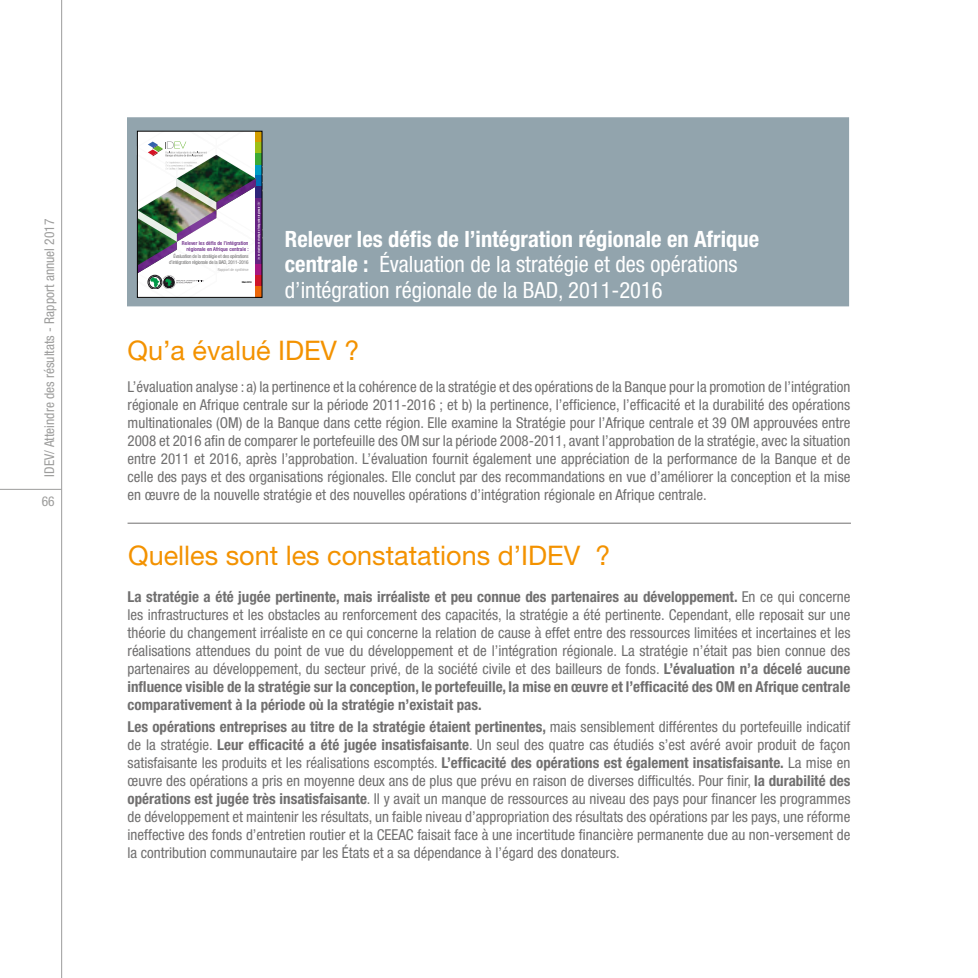
<style>
.page{position:relative;width:978px;height:978px;background:#fff}
.page>*{position:absolute;margin:0;border:0;box-sizing:border-box;transform-origin:0 0}
.t1{font:27px "Helvetica Neue LT Std";color:#f39200}
.t2{font:condensed 22.5px/25.5px "Helvetica Neue LT Std";color:#fff}
.t3{font:condensed 15px/18px "Helvetica Neue LT Std";color:#706f6f;text-align:justify}
.t4{font:condensed 13.5px "Helvetica Neue LT Std";color:#9d9d9c}
.t5{font:500 condensed 5.4px/6.3px "Helvetica Neue LT Std";color:#662383;text-align:right}
.t6{font:condensed 5.1px/6.3px "Helvetica Neue LT Std";letter-spacing:-.03em;color:#706f6f;text-align:right}
.t7{font:500 condensed 3.9px "Helvetica Neue LT Std";color:#b3b2b2}
.t8{font:700 condensed 2.7px "Helvetica Neue LT Std";color:#fff}
.t9{font:300 condensed 2.4px "Helvetica Neue LT Std";color:#000}
.s1{font-weight:300}
.s2{font-weight:700}
</style>
<div class="page">
<svg style="left:0;top:0;width:62px;height:978px"></svg>
<hr style="left:0;top:489px;width:62px;height:1px;background:#9d9d9c">
<div style="left:127px;top:117px;width:722px;height:190px;background:#92a4ad"></div>
<svg style="left:139px;top:133px;width:121px;height:163px"></svg>
<div style="left:256px;top:198px;width:6px;height:65px;background:#662383"></div>
<div style="left:137px;top:131px;width:125px;height:167px;border:1px solid #000"></div>
<hr style="left:128px;top:523px;width:723px;height:1px;background:#706f6f">
<p class="t4" style="left:42px;top:477px;width:259px;rotate:-90deg">IDEV/ Atteindre des résultats - Rapport annuel 2017</p>
<p class="t4" style="left:42px;top:494px;width:14px">66</p>
<p class="t5" style="left:182px;top:240px;width:68px">Relever les défis de l’intégration régionale en Afrique centrale :</p>
<p class="t6" style="left:169px;top:253px;width:81px">Évaluation de la stratégie et des opérations d’intégration régionale de la BAD, 2011-2016</p>
<p class="t7" style="left:218px;top:267px;width:32px">Rapport de synthèse</p>
<p class="t8" style="left:257px;top:260px;width:60px;rotate:-90deg"><span class="s1">Une</span> évaluation de stratégie d’intégration régionale <span class="s1">IDEV</span></p>
<p class="t9" style="left:242px;top:280px;width:11px">Mars 2018</p>
<h2 class="t2" style="left:285px;top:226px;width:476px"><span class="s2">Relever les défis de l’intégration régionale en Afrique centrale :</span> Évaluation de la stratégie et des opérations d’intégration régionale de la BAD, 2011-2016</h2>
<h1 class="t1" style="left:128px;top:334px;width:234px">Qu’a évalué IDEV ?</h1>
<p class="t3" style="left:128px;top:378px;width:724px">L’évaluation analyse : a) la pertinence et la cohérence de la stratégie et des opérations de la Banque pour la promotion de l’intégration régionale en Afrique centrale sur la période 2011-2016 ; et b) la pertinence, l’efficience, l’efficacité et la durabilité des opérations multinationales (OM) de la Banque dans cette région. Elle examine la Stratégie pour l’Afrique centrale et 39 OM approuvées entre 2008 et 2016 afin de comparer le portefeuille des OM sur la période 2008-2011, avant l’approbation de la stratégie, avec la situation entre 2011 et 2016, après l’approbation. L’évaluation fournit également une appréciation de la performance de la Banque et de celle des pays et des organisations régionales. Elle conclut par des recommandations en vue d’améliorer la conception et la mise en œuvre de la nouvelle stratégie et des nouvelles opérations d’intégration régionale en Afrique centrale.</p>
<h1 class="t1" style="left:128px;top:540px;width:484px">Quelles sont les constatations d’IDEV ?</h1>
<p class="t3" style="left:128px;top:587px;width:724px"><span class="s2">La stratégie a été jugée pertinente, mais irréaliste et peu connue des partenaires au développement.</span> En ce qui concerne les infrastructures et les obstacles au renforcement des capacités, la stratégie a été pertinente. Cependant, elle reposait sur une théorie du changement irréaliste en ce qui concerne la relation de cause à effet entre des ressources limitées et incertaines et les réalisations attendues du point de vue du développement et de l’intégration régionale. La stratégie n’était pas bien connue des partenaires au développement, du secteur privé, de la société civile et des bailleurs de fonds. <span class="s2">L’évaluation n’a décelé aucune influence visible de la stratégie sur la conception, le portefeuille, la mise en œuvre et l’efficacité des OM en Afrique centrale comparativement à la période où la stratégie n’existait pas.</span></p>
<p class="t3" style="left:128px;top:717px;width:724px"><span class="s2">Les opérations entreprises au titre de la stratégie étaient pertinentes,</span> mais sensiblement différentes du portefeuille indicatif de la stratégie. <span class="s2">Leur efficacité a été jugée insatisfaisante</span>. Un seul des quatre cas étudiés s’est avéré avoir produit de façon satisfaisante les produits et les réalisations escomptés. <span class="s2">L’efficacité des opérations est également insatisfaisante.</span> La mise en œuvre des opérations a pris en moyenne deux ans de plus que prévu en raison de diverses difficultés. Pour finir, <span class="s2">la durabilité des opérations est jugée très insatisfaisante</span>. Il y avait un manque de ressources au niveau des pays pour financer les programmes de développement et maintenir les résultats, un faible niveau d’appropriation des résultats des opérations par les pays, une réforme ineffective des fonds d’entretien routier et la CEEAC faisait face à une incertitude financière permanente due au non-versement de la contribution communautaire par les États et a sa dépendance à l’égard des donateurs.</p>
</div>
